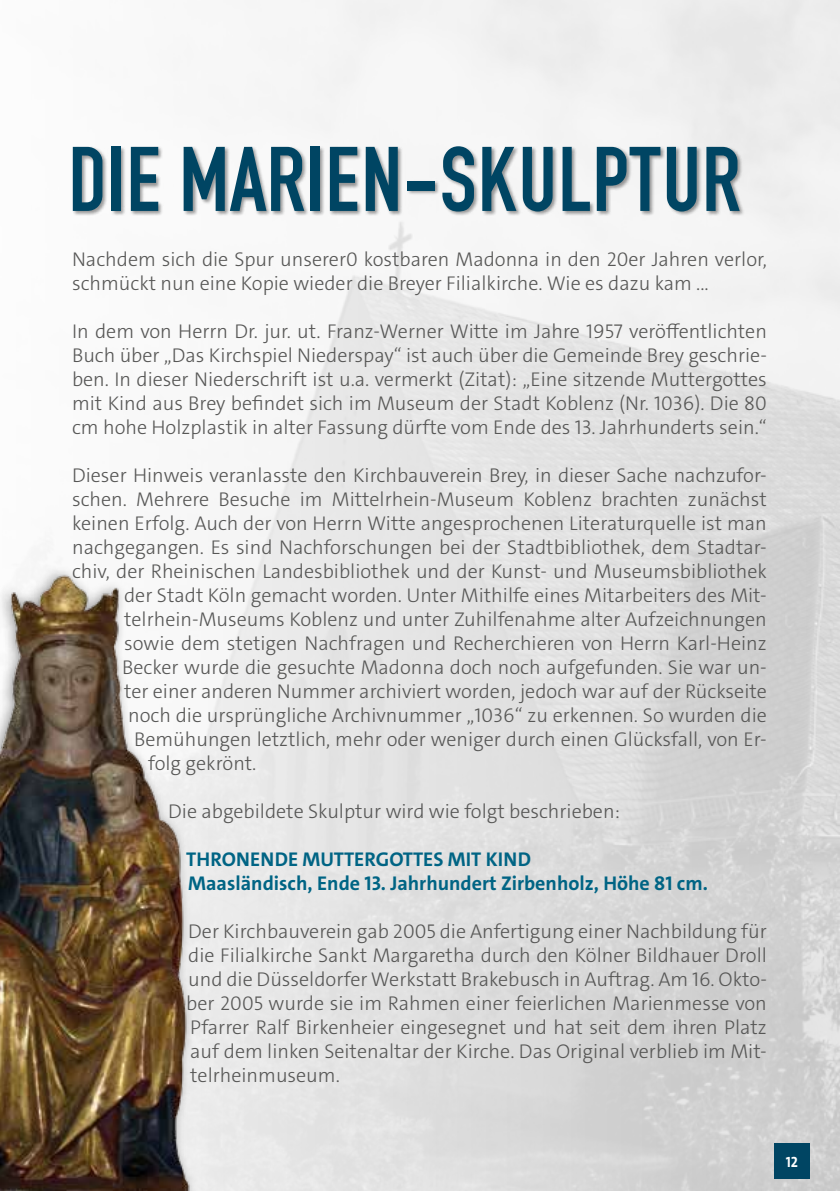
<style>
.page{position:relative;width:840px;height:1191px;background:#fff}
.page>*{position:absolute;margin:0;border:0;box-sizing:border-box;transform-origin:0 0}
.t1{font:96px "DIN 1451 Engschrift Regular";color:#004563}
.t2{font:300 20px/24px "The Sans C4 s";color:#575756;text-align:justify}
.t3{font:700 20px/24px "The Sans C4 s";color:#006484}
.t4{font:700 15px "The Sans C4 s";color:#fff;scale:.96 1}
</style>
<div class="page">
<img style="left:200px;top:0;width:639px;height:1191px">
<div style="left:773px;top:1143px;width:36px;height:35px;background:#004563"></div>
<div style="left:72px;top:146px;width:672px;height:70px;background:#000;opacity:.4"></div>
<img style="left:0;top:568px;width:200px;height:623px">
<h1 class="t1" style="left:68px;top:123px;width:674px">DIE MARIEN-SKULPTUR</h1>
<p class="t2" style="left:72px;top:247px;width:696px">Nachdem sich die Spur unserer0 kostbaren Madonna in den 20er Jahren verlor, schmückt nun eine Kopie wieder die Breyer Filialkirche. Wie es dazu kam ...</p>
<p class="t2" style="left:72px;top:319px;width:696px">In dem von Herrn Dr. jur. ut. Franz-Werner Witte im Jahre 1957 veröffentlichten Buch über „Das Kirchspiel Niederspay“ ist auch über die Gemeinde Brey geschrie&shy;ben. In dieser Niederschrift ist u.a. vermerkt (Zitat): „Eine sitzende Muttergottes mit Kind aus Brey befindet sich im Museum der Stadt Koblenz (Nr. 1036). Die 80 cm hohe Holzplastik in alter Fassung dürfte vom Ende des 13. Jahrhunderts sein.“</p>
<p class="t2" style="left:72px;top:463px;width:696px">Dieser Hinweis veranlasste den Kirchbauverein Brey, in dieser Sache nachzufor-</p>
<p class="t2" style="left:72px;top:487px;width:695px">schen. Mehrere Besuche im Mittelrhein-Museum Koblenz brachten zunächst</p>
<p class="t2" style="left:72px;top:511px;width:695px">keinen Erfolg. Auch der von Herrn Witte angesprochenen Literaturquelle ist man</p>
<p class="t2" style="left:72px;top:535px;width:696px">nachgegangen. Es sind Nachforschungen bei der Stadtbibliothek, dem Stadtar-</p>
<p class="t2" style="left:72px;top:559px;width:696px">chiv, der Rheinischen Landesbibliothek und der Kunst- und Museumsbibliothek</p>
<p class="t2" style="left:124px;top:583px;width:644px">der Stadt Köln gemacht worden. Unter Mithilfe eines Mitarbeiters des Mit-</p>
<p class="t2" style="left:124px;top:607px;width:643px">telrhein-Museums Koblenz und unter Zuhilfenahme alter Aufzeichnungen</p>
<p class="t2" style="left:124px;top:631px;width:643px">sowie dem stetigen Nachfragen und Recherchieren von Herrn Karl-Heinz</p>
<p class="t2" style="left:122px;top:655px;width:646px">Becker wurde die gesuchte Madonna doch noch aufgefunden. Sie war un-</p>
<p class="t2" style="left:124px;top:679px;width:644px">ter einer anderen Nummer archiviert worden, jedoch war auf der Rückseite</p>
<p class="t2" style="left:128px;top:703px;width:640px">noch die ursprüngliche Archivnummer „1036“ zu erkennen. So wurden die</p>
<p class="t2" style="left:134px;top:727px;width:634px">Bemühungen letztlich, mehr oder weniger durch einen Glücksfall, von Er-</p>
<p class="t2" style="left:148px;top:751px;width:110px">folg gekrönt.</p>
<p class="t2" style="left:168px;top:799px;width:453px">Die abgebildete Skulptur wird wie folgt beschrieben:</p>
<p class="t3" style="left:186px;top:847px;width:523px">THRONENDE MUTTERGOTTES MIT KIND<br>Maasländisch, Ende 13. Jahrhundert Zirbenholz, Höhe 81 cm.</p>
<p class="t2" style="left:186px;top:919px;width:582px">Der Kirchbauverein gab 2005 die Anfertigung einer Nachbildung für die Filialkirche Sankt Margaretha durch den Kölner Bildhauer Droll und die Düsseldorfer Werkstatt Brakebusch in Auftrag. Am 16. Okto&shy;ber 2005 wurde sie im Rahmen einer feierlichen Marienmesse von Pfarrer Ralf Birkenheier eingesegnet und hat seit dem ihren Platz auf dem linken Seitenaltar der Kirche. Das Original verblieb im Mit&shy;telrheinmuseum.</p>
<p class="t4" style="left:785px;top:1152px;width:14px">12</p>
</div>
